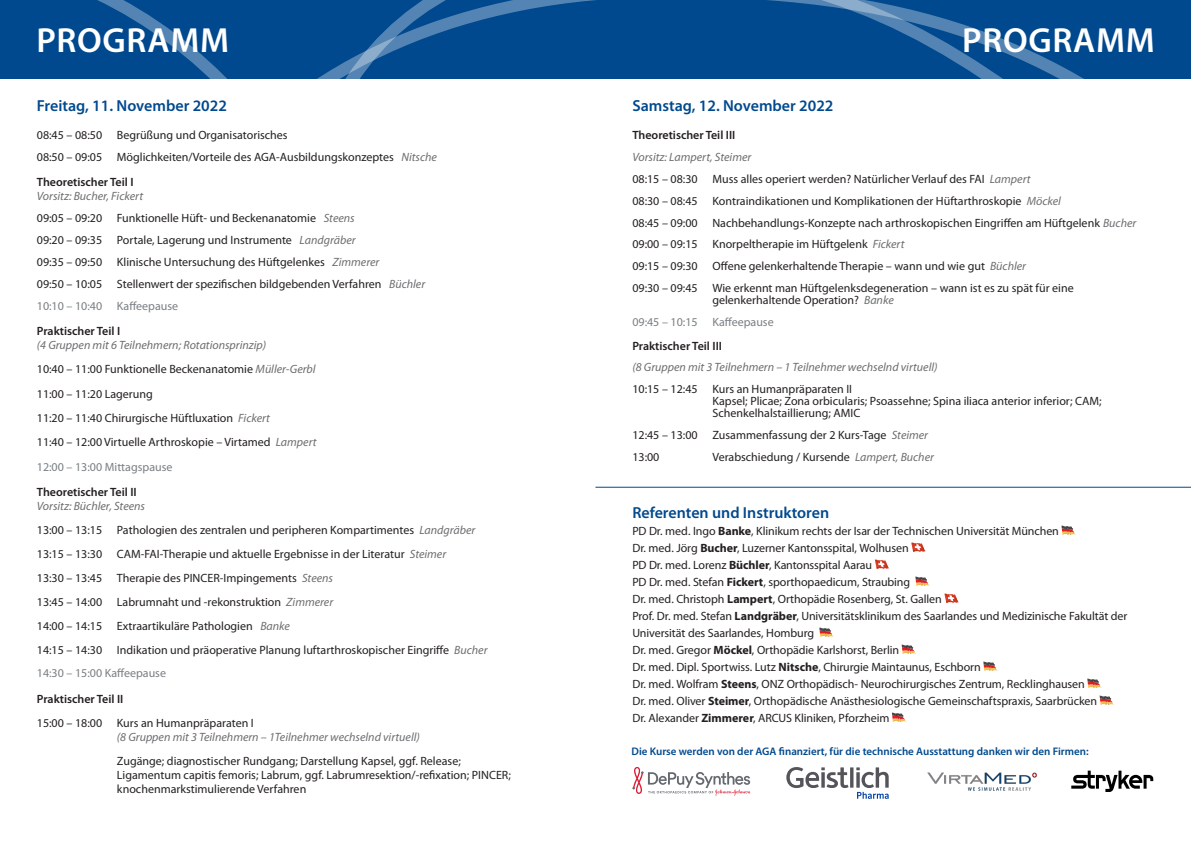
<style>
.page{position:relative;width:1191px;height:842px;background:#fff}
.page>*{position:absolute;margin:0;border:0;box-sizing:border-box;transform-origin:0 0}
.Kopf{font:600 35px "Myriad Pro";letter-spacing:.02em;color:#fff}
.Datum{font:600 16px "Myriad Pro";color:#01498e}
.Programminhalte{font:12px/12px "Myriad Pro";color:#231f20}
.Programminhalte-2{font:italic 12px/14px "Myriad Pro";color:#6c6d70}
.Programminhalte-3{font:12px "Myriad Pro";color:#797f84}
.Programminhalte-4{font:600 12px "Myriad Pro";color:#231f20}
.Überschrift{font:600 11px "Myriad Pro";color:#01498e}
.s1{font-style:italic;color:#6c6d70}
.s2{font-weight:600;font-style:normal;color:#231f20}
.s3{font-style:normal;color:#231f20}
.s4{font-weight:700}
</style>
<div class="page">
<div style="left:0;top:0;width:64px;height:79px;background:#01498e"></div>
<div style="left:1107px;top:0;width:84px;height:79px;background:#01498e"></div>
<svg style="left:64px;top:0;width:1043px;height:79px;background:#0b5092"></svg>
<hr style="left:595px;top:487px;width:596px;height:1px;background:#01498e">
<svg style="left:1061px;top:525px;width:14px;height:10px"></svg>
<svg style="left:911px;top:542px;width:14px;height:10px"></svg>
<svg style="left:874px;top:559px;width:15px;height:10px"></svg>
<svg style="left:915px;top:576px;width:14px;height:10px"></svg>
<svg style="left:944px;top:593px;width:14px;height:10px"></svg>
<svg style="left:819px;top:627px;width:14px;height:10px"></svg>
<svg style="left:901px;top:644px;width:15px;height:10px"></svg>
<svg style="left:983px;top:661px;width:14px;height:10px"></svg>
<svg style="left:1087px;top:678px;width:14px;height:10px"></svg>
<svg style="left:1099px;top:695px;width:15px;height:10px"></svg>
<svg style="left:892px;top:712px;width:14px;height:10px"></svg>
<hr style="left:850px;top:767px;width:3px;height:21px;background:#54555a">
<svg style="left:786px;top:767px;width:62px;height:21px"></svg>
<svg style="left:856px;top:767px;width:32px;height:32px"></svg>
<img style="left:927px;top:772px;width:110px;height:19px">
<svg style="left:1071px;top:771px;width:82px;height:21px"></svg>
<svg style="left:632px;top:767px;width:118px;height:29px"></svg>
<p class="Kopf" style="left:36px;top:18px;width:194px">PROGRAMM</p>
<p class="Datum" style="left:37px;top:96px;width:192px">Freitag, 11. November 2022</p>
<p class="Programminhalte" style="left:37px;top:129px;width:252px">08:45 – 08:50 Begrüßung und Organisatorisches</p>
<p class="Programminhalte" style="left:37px;top:151px;width:402px">08:50 – 09:05 Möglichkeiten/Vorteile des AGA-Ausbildungskonzeptes <span class="s1">Nitsche</span></p>
<p class="Programminhalte-2" style="left:37px;top:175px;width:108px"><span class="s2">Theoretischer Teil I<br></span>Vorsitz: Bucher, Fickert</p>
<p class="Programminhalte" style="left:37px;top:212px;width:319px">09:05 – 09:20 Funktionelle Hüft- und Beckenanatomie <span class="s1">Steens</span></p>
<p class="Programminhalte" style="left:37px;top:234px;width:320px">09:20 – 09:35 Portale, Lagerung und Instrumente <span class="s1">Landgräber</span></p>
<p class="Programminhalte" style="left:37px;top:256px;width:344px">09:35 – 09:50 Klinische Untersuchung des Hüftgelenkes <span class="s1">Zimmerer</span></p>
<p class="Programminhalte" style="left:37px;top:278px;width:390px">09:50 – 10:05 Stellenwert der spezifischen bildgebenden Verfahren <span class="s1">Büchler</span></p>
<p class="Programminhalte-3" style="left:37px;top:298px;width:143px">10:10 – 10:40 Kaffeepause</p>
<p class="Programminhalte-2" style="left:37px;top:324px;width:231px"><span class="s2">Praktischer Teil I<br></span>(4 Gruppen mit 6 Teilnehmern; Rotationsprinzip)</p>
<p class="Programminhalte" style="left:37px;top:363px;width:280px">10:40 – 11:00 Funktionelle Beckenanatomie <span class="s1">Müller-Gerbl</span></p>
<p class="Programminhalte" style="left:37px;top:387px;width:117px">11:00 – 11:20 Lagerung</p>
<p class="Programminhalte" style="left:37px;top:412px;width:235px">11:20 – 11:40 Chirurgische Hüftluxation <span class="s1">Fickert</span></p>
<p class="Programminhalte" style="left:37px;top:436px;width:281px">11:40 – 12:00 Virtuelle Arthroskopie – Virtamed <span class="s1">Lampert</span></p>
<p class="Programminhalte-3" style="left:37px;top:459px;width:137px">12:00 – 13:00 Mittagspause</p>
<p class="Programminhalte-2" style="left:37px;top:485px;width:110px"><span class="s2">Theoretischer Teil II<br></span>Vorsitz: Büchler, Steens</p>
<p class="Programminhalte" style="left:37px;top:524px;width:440px">13:00 – 13:15 Pathologien des zentralen und peripheren Kompartimentes <span class="s1">Landgräber</span></p>
<p class="Programminhalte" style="left:37px;top:548px;width:411px">13:15 – 13:30 CAM-FAI-Therapie und aktuelle Ergebnisse in der Literatur <span class="s1">Steimer</span></p>
<p class="Programminhalte" style="left:37px;top:572px;width:298px">13:30 – 13:45 Therapie des PINCER-Impingements <span class="s1">Steens</span></p>
<p class="Programminhalte" style="left:37px;top:595px;width:298px">13:45 – 14:00 Labrumnaht und -rekonstruktion <span class="s1">Zimmerer</span></p>
<p class="Programminhalte" style="left:37px;top:619px;width:255px">14:00 – 14:15 Extraartikuläre Pathologien <span class="s1">Banke</span></p>
<p class="Programminhalte" style="left:37px;top:643px;width:452px">14:15 – 14:30 Indikation und präoperative Planung luftarthroskopischer Eingriffe <span class="s1">Bucher</span></p>
<p class="Programminhalte-3" style="left:37px;top:666px;width:131px">14:30 – 15:00 Kaffeepause</p>
<p class="Programminhalte-4" style="left:37px;top:691px;width:88px">Praktischer Teil II</p>
<p class="Programminhalte-2" style="left:117px;top:715px;width:304px;text-indent:-80px"><span class="s3">15:00 – 18:00 Kurs an Humanpräparaten I<br></span>(8 Gruppen mit 3 Teilnehmern – 1Teilnehmer wechselnd virtuell)</p>
<p class="Programminhalte" style="left:117px;top:753px;width:395px;line-height:14px">Zugänge; diagnostischer Rundgang; Darstellung Kapsel, ggf. Release;<br>Ligamentum capitis femoris; Labrum, ggf. Labrumresektion/-refixation; PINCER; knochenmarkstimulierende Verfahren</p>
<p class="Kopf" style="left:962px;top:18px;width:194px">PROGRAMM</p>
<p class="Datum" style="left:632px;top:96px;width:203px">Samstag, 12. November 2022</p>
<p class="Programminhalte-4" style="left:632px;top:127px;width:105px">Theoretischer Teil III</p>
<p class="Programminhalte-2" style="left:632px;top:150px;width:120px">Vorsitz: Lampert, Steimer</p>
<p class="Programminhalte" style="left:632px;top:172px;width:400px">08:15 – 08:30 Muss alles operiert werden? Natürlicher Verlauf des FAI <span class="s1">Lampert</span></p>
<p class="Programminhalte" style="left:632px;top:194px;width:430px">08:30 – 08:45 Kontraindikationen und Komplikationen der Hüftarthroskopie <span class="s1">Möckel</span></p>
<p class="Programminhalte" style="left:632px;top:216px;width:505px">08:45 – 09:00 Nachbehandlungs-Konzepte nach arthroskopischen Eingriffen am Hüftgelenk <span class="s1">Bucher</span></p>
<p class="Programminhalte" style="left:632px;top:238px;width:274px">09:00 – 09:15 Knorpeltherapie im Hüftgelenk <span class="s1">Fickert</span></p>
<p class="Programminhalte" style="left:632px;top:260px;width:395px">09:15 – 09:30 Offene gelenkerhaltende Therapie – wann und wie gut <span class="s1">Büchler</span></p>
<p class="Programminhalte" style="left:712px;top:282px;width:363px;text-indent:-80px">09:30 – 09:45 Wie erkennt man Hüftgelenksdegeneration – wann ist es zu spät für eine gelenkerhaltende Operation? <span class="s1">Banke</span></p>
<p class="Programminhalte-3" style="left:632px;top:315px;width:143px">09:45 – 10:15 Kaffeepause</p>
<p class="Programminhalte-4" style="left:632px;top:338px;width:91px">Praktischer Teil III</p>
<p class="Programminhalte-2" style="left:632px;top:360px;width:307px">(8 Gruppen mit 3 Teilnehmern – 1 Teilnehmer wechselnd virtuell)</p>
<p class="Programminhalte" style="left:712px;top:383px;width:390px;text-indent:-80px">10:15 – 12:45 Kurs an Humanpräparaten II<br>Kapsel; Plicae; Zona orbicularis; Psoassehne; Spina iliaca anterior inferior; CAM;<br>Schenkelhalstaillierung; AMIC</p>
<p class="Programminhalte" style="left:632px;top:429px;width:297px">12:45 – 13:00 Zusammenfassung der 2 Kurs-Tage <span class="s1">Steimer</span></p>
<p class="Programminhalte" style="left:632px;top:451px;width:29px">13:00</p>
<p class="Programminhalte" style="left:712px;top:451px;width:223px">Verabschiedung / Kursende <span class="s1">Lampert, Bucher</span></p>
<p class="Datum" style="left:632px;top:502px;width:198px">Referenten und Instruktoren</p>
<p class="Programminhalte" style="left:632px;top:525px;width:428px">PD Dr. med. Ingo <span class="s4">Banke</span>, Klinikum rechts der Isar der Technischen Universität München</p>
<p class="Programminhalte" style="left:632px;top:542px;width:278px">Dr. med. Jörg <span class="s4">Bucher</span>, Luzerner Kantonsspital, Wolhusen</p>
<p class="Programminhalte" style="left:632px;top:559px;width:241px">PD Dr. med. Lorenz <span class="s4">Büchler</span>, Kantonsspital Aarau</p>
<p class="Programminhalte" style="left:632px;top:576px;width:279px">PD Dr. med. Stefan <span class="s4">Fickert</span>, sporthopaedicum, Straubing</p>
<p class="Programminhalte" style="left:632px;top:593px;width:311px">Dr. med. Christoph <span class="s4">Lampert</span>, Orthopädie Rosenberg, St. Gallen</p>
<p class="Programminhalte" style="left:632px;top:607px;width:496px;line-height:17px">Prof. Dr. med. Stefan <span class="s4">Landgräber</span>, Universitätsklinikum des Saarlandes und Medizinische Fakultät der<br>Universität des Saarlandes, Homburg</p>
<p class="Programminhalte" style="left:632px;top:644px;width:268px">Dr. med. Gregor <span class="s4">Möckel</span>, Orthopädie Karlshorst, Berlin</p>
<p class="Programminhalte" style="left:632px;top:661px;width:350px">Dr. med. Dipl. Sportwiss. Lutz <span class="s4">Nitsche</span>, Chirurgie Maintaunus, Eschborn</p>
<p class="Programminhalte" style="left:632px;top:678px;width:454px">Dr. med. Wolfram <span class="s4">Steens</span>, ONZ Orthopädisch- Neurochirurgisches Zentrum, Recklinghausen</p>
<p class="Programminhalte" style="left:632px;top:695px;width:466px">Dr. med. Oliver <span class="s4">Steimer</span>, Orthopädische Anästhesiologische Gemeinschaftspraxis, Saarbrücken</p>
<p class="Programminhalte" style="left:632px;top:712px;width:258px">Dr. Alexander <span class="s4">Zimmerer</span>, ARCUS Kliniken, Pforzheim</p>
<p class="Überschrift" style="left:631px;top:745px;width:459px">Die Kurse werden von der AGA finanziert, für die technische Ausstattung danken wir den Firmen:</p>
</div>
